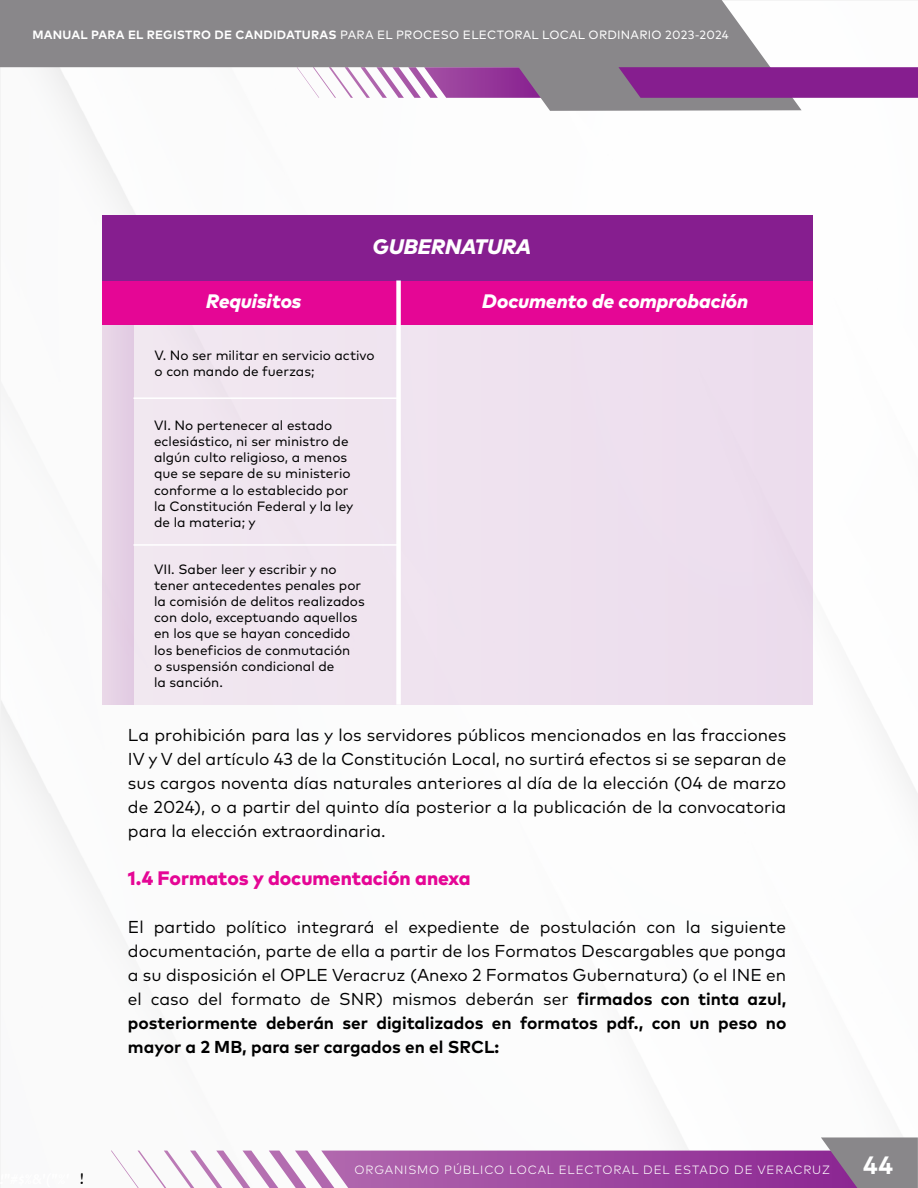
<style>
.page{position:relative;width:918px;height:1188px;background:#fff}
.page>*{position:absolute;margin:0;border:0;box-sizing:border-box;transform-origin:0 0}
.t1{font:700 25.05px "Mark Pro";color:#fff}
.t2{font:italic 800 21px "Mark Pro";color:#fff}
.t3{font:italic 800 19.5px "Mark Pro";color:#fff}
.t4{font:800 19.5px "Mark Pro";color:#e50695}
.t5{font:17.25px/24px "Mark Pro";color:#000;text-align:justify}
.t6{font:13.5px/16.2px "Mark Pro";color:#000}
.t7{font:12px "Mark Pro";letter-spacing:.02em;color:#fff}
.t8{font:300 12px "Mark Pro";letter-spacing:.07em;color:#fff}
.s1{font-weight:700}
</style>
<div class="page">
<img style="left:0;top:0;width:918px;height:1187px">
<svg style="left:111px;top:1137px;width:807px;height:51px"></svg>
<svg style="left:0;top:0;width:802px;height:111px;fill:#89878a"></svg>
<svg style="left:618px;top:67px;width:300px;height:31px;background:#86248f"></svg>
<div style="left:102px;top:308px;width:710px;height:397px;background:#efe3ef"></div>
<div style="left:102px;top:308px;width:31px;height:397px;background:#e5d1e5"></div>
<div style="left:102px;top:259px;width:710px;height:66px;background:#e50695"></div>
<div style="left:102px;top:215px;width:710px;height:65px;background:#861e8f"></div>
<div style="left:396px;top:280px;width:5px;height:425px;background:#fff"></div>
<hr style="left:133px;top:397px;width:266px;height:2px;background:#fff">
<hr style="left:133px;top:544px;width:266px;height:2px;background:#fff">
<p class="t7" style="left:32px;top:25px;width:698px"><span class="s1">MANUAL PARA EL REGISTRO DE CANDIDATURAS</span> PARA EL PROCESO ELECTORAL LOCAL ORDINARIO 2023-2024</p>
<p class="t2" style="left:373px;top:230px;width:160px">GUBERNATURA</p>
<p class="t3" style="left:206px;top:286px;width:97px">Requisitos</p>
<p class="t3" style="left:482px;top:286px;width:268px">Documento de comprobación</p>
<p class="t6" style="left:155px;top:346px;width:222px">V. No ser militar en servicio activo o con mando de fuerzas;</p>
<p class="t6" style="left:154px;top:416px;width:201px">VI. No pertenecer al estado eclesiástico, ni ser ministro de algún culto religioso, a menos que se separe de su ministerio conforme a lo establecido por la Constitución Federal y la ley de la materia; y</p>
<p class="t6" style="left:154px;top:560px;width:212px">VII. Saber leer y escribir y no tener antecedentes penales por la comisión de delitos realizados con dolo, exceptuando aquellos en los que se hayan concedido los beneficios de conmutación<br>o suspensión condicional de<br>la sanción.</p>
<p class="t5" style="left:128px;top:722px;width:660px">La prohibición para las y los servidores públicos mencionados en las fracciones IV y V del artículo 43 de la Constitución Local, no surtirá efectos si se separan de sus cargos noventa días naturales anteriores al día de la elección (04 de marzo de 2024), o a partir del quinto día posterior a la publicación de la convocatoria para la elección extraordinaria.</p>
<p class="t4" style="left:128px;top:863px;width:344px">1.4 Formatos y documentación anexa</p>
<p class="t5" style="left:128px;top:914px;width:660px">El partido político integrará el expediente de postulación con la siguiente documentación, parte de ella a partir de los Formatos Descargables que ponga a su disposición el OPLE Veracruz (Anexo 2 Formatos Gubernatura) (o el INE en el caso del formato de SNR) mismos deberán ser <span class="s1">firmados con tinta azul, posteriormente deberán ser digitalizados en formatos pdf., con un peso no mayor a 2 MB, para ser cargados en el SRCL:</span></p>
<p class="t8" style="left:355px;top:1161px;width:477px">ORGANISMO PÚBLICO LOCAL ELECTORAL DEL ESTADO DE VERACRUZ</p>
<h1 class="t1" style="left:863px;top:1146px;width:31px">44</h1>
</div>
